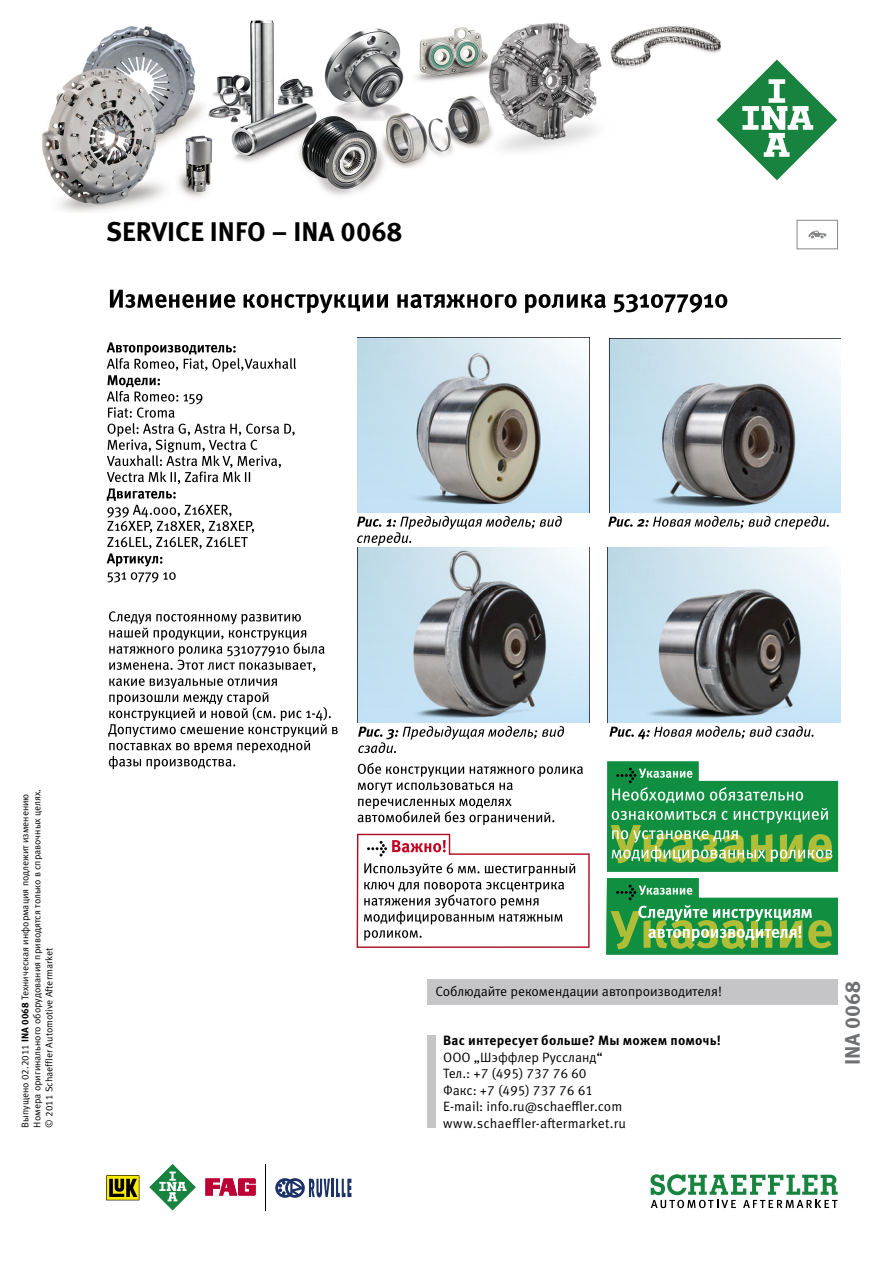
<style>
.page{position:relative;width:893px;height:1263px;background:#fff}
.page>*{position:absolute;margin:0;border:0;box-sizing:border-box;transform-origin:0 0}
.t1{font:700 27px "Meta Pro";color:#000}
.t2{font:700 21px "Meta Pro";color:#6f7072}
.t3{font:13.5px/16.5px "Meta Pro Norm";color:#000}
.t4{font:700 13.5px "Meta Pro";letter-spacing:.015em;color:#000}
.t5{font:9.75px/12px "Meta Pro Norm";color:#000}
.s1{font-family:"Meta Pro";font-weight:700}
</style>
<div class="page">
<div style="left:427px;top:979px;width:411px;height:25px;background:#c5c5c7"></div>
<svg style="left:110px;top:290px;width:617px;height:23px"></svg>
<svg style="left:107px;top:342px;width:189px;height:241px"></svg>
<svg style="left:357px;top:516px;width:205px;height:30px"></svg>
<svg style="left:358px;top:763px;width:225px;height:62px"></svg>
<svg style="left:356px;top:833px;width:234px;height:115px"></svg>
<svg style="left:608px;top:516px;width:221px;height:14px"></svg>
<svg style="left:607px;top:761px;width:231px;height:111px;background:#58ad69"></svg>
<svg style="left:606px;top:878px;width:232px;height:76px"></svg>
<img style="left:357px;top:338px;width:232px;height:174px">
<img style="left:609px;top:338px;width:232px;height:174px">
<img style="left:357px;top:548px;width:233px;height:175px">
<img style="left:608px;top:548px;width:233px;height:175px">
<svg style="left:358px;top:726px;width:206px;height:27px"></svg>
<svg style="left:609px;top:726px;width:204px;height:13px"></svg>
<svg style="left:108px;top:611px;width:230px;height:158px"></svg>
<div style="left:427px;top:1035px;width:9px;height:93px;background:#c5c5c7"></div>
<div style="left:797px;top:220px;width:41px;height:29px;border:1px solid #868788"></div>
<svg style="left:808px;top:231px;width:18px;height:7px"></svg>
<svg style="left:106px;top:1175px;width:33px;height:25px"></svg>
<svg style="left:149px;top:1164px;width:47px;height:47px"></svg>
<svg style="left:206px;top:1178px;width:50px;height:17px"></svg>
<hr style="left:265px;top:1164px;width:1px;height:46px;background:#000">
<svg style="left:275px;top:1178px;width:76px;height:20px"></svg>
<svg style="left:650px;top:1174px;width:188px;height:34px"></svg>
<img style="left:42px;top:20px;width:679px;height:192px">
<svg style="left:714px;top:57px;width:124px;height:126px"></svg>
<h1 class="t1" style="left:106px;top:210px;width:297px">SERVICE INFO – INA 0068</h1>
<p class="t5" style="left:19px;top:1127px;width:340px;rotate:-90deg">Выпущено 02.2011 <span class="s1">INA 0068</span> Техническая информация подлежит изменению<br>Номера оригинального оборудования приводятся только в справочных целях. © 2011 Schaeffler Automotive Aftermarket</p>
<h3 class="t3" style="left:436px;top:982px;width:288px">Соблюдайте рекомендации автопроизводителя!</h3>
<h3 class="t4" style="left:443px;top:1030px;width:279px">Вас интересует больше? Мы можем помочь!</h3>
<h3 class="t3" style="left:443px;top:1048px;width:184px">ООО „Шэффлер Руссланд“<br>Тел.: +7 (495) 737 76 60<br>Факс: +7 (495) 737 76 61<br>E-mail: info.ru@schaeffler.com www.schaeffler-aftermarket.ru</h3>
<h2 class="t2" style="left:836px;top:1065px;width:86px;rotate:-90deg">INA 0068</h2>
</div>
